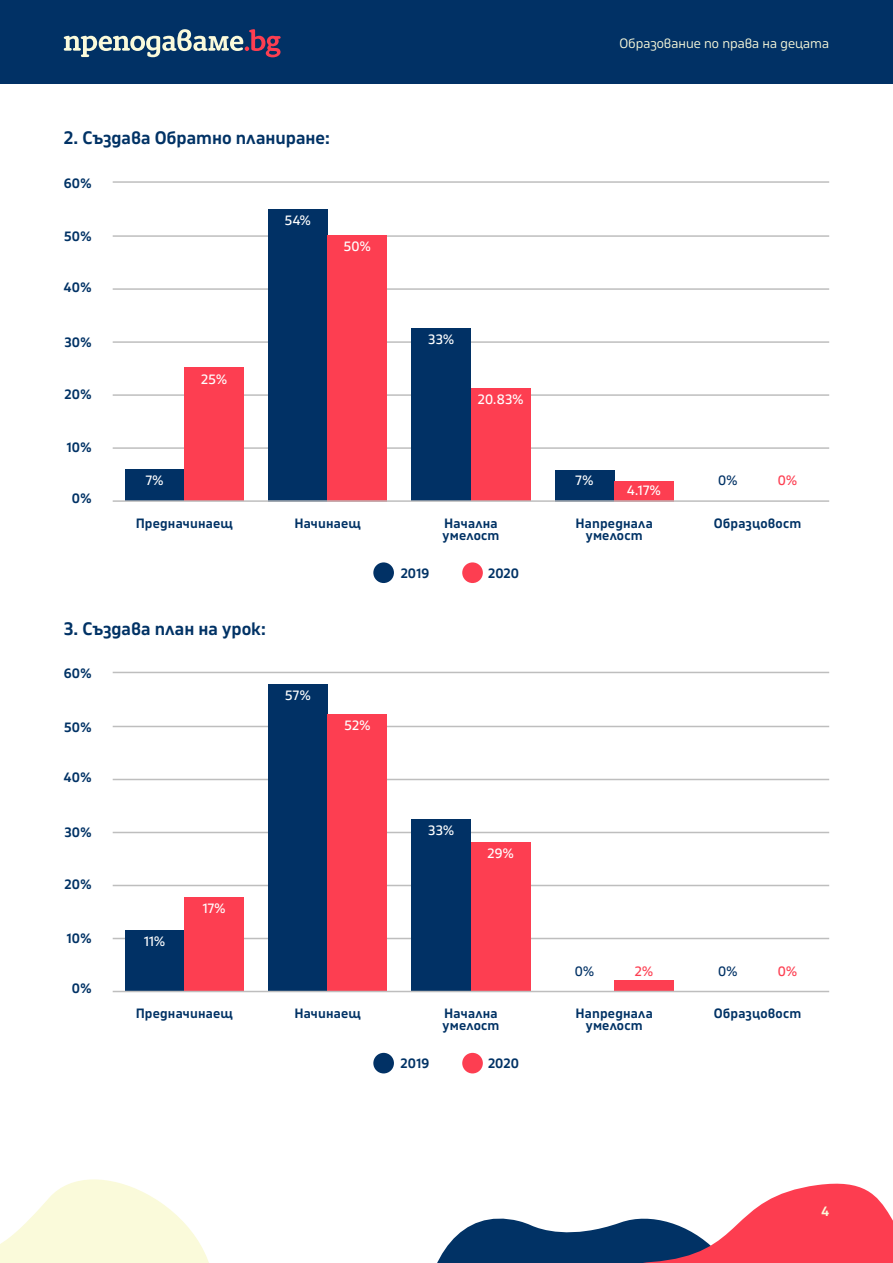
<style>
.page{position:relative;width:893px;height:1263px;background:#fff}
.page>*{position:absolute;margin:0;border:0;box-sizing:border-box;transform-origin:0 0}
.t1{font:600 18px "Gilam BG";letter-spacing:-.005em;color:#013265}
.t2{font:600 13.5px/12px "Gilam BG";letter-spacing:.01em;color:#013265}
.t3{font:13.5px "Gilam BG";letter-spacing:.015em;color:#fff}
.t4{font:13.5px "Gilam BG";color:#fafadb}
.t5{font:13.5px "Gilam BG";color:#013165}
.t6{font:13.5px "Gilam BG";color:#fd3e51}
.t7{font:600 13.5px "Gilam BG";color:#fafadb}
</style>
<div class="page">
<div style="left:0;top:0;width:893px;height:84px;background:#013165"></div>
<svg style="left:64px;top:29px;width:217px;height:28px"></svg>
<svg style="left:437px;top:1183px;width:456px;height:80px"></svg>
<svg style="left:0;top:1179px;width:209px;height:84px"></svg>
<hr style="left:113px;top:447px;width:716px;height:2px;background:#bebebe">
<hr style="left:113px;top:938px;width:716px;height:1px;background:#bebebe">
<hr style="left:113px;top:394px;width:716px;height:2px;background:#bebebe">
<hr style="left:113px;top:885px;width:716px;height:1px;background:#bebebe">
<hr style="left:113px;top:341px;width:716px;height:2px;background:#bebebe">
<hr style="left:113px;top:832px;width:716px;height:1px;background:#bebebe">
<hr style="left:113px;top:288px;width:716px;height:2px;background:#bebebe">
<hr style="left:113px;top:779px;width:716px;height:1px;background:#bebebe">
<hr style="left:113px;top:235px;width:716px;height:2px;background:#bebebe">
<hr style="left:113px;top:726px;width:716px;height:1px;background:#bebebe">
<hr style="left:113px;top:181px;width:716px;height:2px;background:#bebebe">
<hr style="left:113px;top:672px;width:716px;height:1px;background:#bebebe">
<div style="left:555px;top:470px;width:59px;height:31px;background:#013165"></div>
<div style="left:614px;top:481px;width:60px;height:20px;background:#fd3e51"></div>
<div style="left:614px;top:980px;width:60px;height:12px;background:#fd3e51"></div>
<div style="left:125px;top:469px;width:59px;height:32px;background:#013165"></div>
<div style="left:125px;top:930px;width:59px;height:61px;background:#013165"></div>
<div style="left:184px;top:368px;width:60px;height:133px;background:#fd3e51"></div>
<div style="left:184px;top:897px;width:60px;height:94px;background:#fd3e51"></div>
<div style="left:268px;top:209px;width:60px;height:292px;background:#013165"></div>
<div style="left:268px;top:685px;width:60px;height:307px;background:#013165"></div>
<div style="left:328px;top:235px;width:59px;height:266px;background:#fd3e51"></div>
<div style="left:328px;top:714px;width:59px;height:278px;background:#fd3e51"></div>
<div style="left:411px;top:328px;width:60px;height:173px;background:#013165"></div>
<div style="left:411px;top:819px;width:60px;height:172px;background:#013165"></div>
<div style="left:471px;top:389px;width:59px;height:112px;background:#fd3e51"></div>
<div style="left:471px;top:842px;width:59px;height:149px;background:#fd3e51"></div>
<hr style="left:113px;top:500px;width:716px;height:2px;background:#bebebe">
<hr style="left:113px;top:991px;width:716px;height:1px;background:#bebebe">
<div style="left:373px;top:562px;width:21px;height:21px;background:#013165;border-radius:50%"></div>
<div style="left:462px;top:562px;width:21px;height:21px;background:#fd3e51;border-radius:50%"></div>
<div style="left:373px;top:1053px;width:21px;height:20px;background:#013165;border-radius:50%"></div>
<div style="left:462px;top:1053px;width:21px;height:20px;background:#fd3e51;border-radius:50%"></div>
<h1 class="t1" style="left:64px;top:125px;width:267px">2. Създава Обратно планиране:</h1>
<p class="t2" style="left:64px;top:176px;width:29px">60%</p>
<p class="t2" style="left:64px;top:230px;width:29px">50%</p>
<p class="t2" style="left:64px;top:280px;width:29px">40%</p>
<p class="t2" style="left:64px;top:335px;width:28px">30%</p>
<p class="t2" style="left:65px;top:387px;width:28px">20%</p>
<p class="t2" style="left:67px;top:441px;width:26px">10%</p>
<p class="t2" style="left:72px;top:491px;width:21px">0%</p>
<p class="t3" style="left:146px;top:470px;width:19px">7%</p>
<p class="t3" style="left:201px;top:369px;width:27px">25%</p>
<p class="t2" style="left:136px;top:516px;width:99px">Предначинаещ</p>
<p class="t3" style="left:285px;top:210px;width:28px">54%</p>
<p class="t3" style="left:344px;top:236px;width:28px">50%</p>
<p class="t2" style="left:294px;top:516px;width:68px">Начинаещ</p>
<h1 class="t1" style="left:64px;top:615px;width:204px">3. Създава план на урок:</h1>
<p class="t2" style="left:64px;top:667px;width:29px">60%</p>
<p class="t2" style="left:64px;top:720px;width:29px">50%</p>
<p class="t2" style="left:64px;top:771px;width:29px">40%</p>
<p class="t2" style="left:64px;top:826px;width:28px">30%</p>
<p class="t2" style="left:65px;top:878px;width:28px">20%</p>
<p class="t2" style="left:67px;top:931px;width:26px">10%</p>
<p class="t2" style="left:72px;top:982px;width:21px">0%</p>
<p class="t3" style="left:144px;top:931px;width:23px">11%</p>
<p class="t3" style="left:203px;top:898px;width:24px">17%</p>
<p class="t2" style="left:136px;top:1007px;width:99px">Предначинаещ</p>
<p class="t3" style="left:285px;top:686px;width:27px">57%</p>
<p class="t3" style="left:344px;top:715px;width:27px">52%</p>
<p class="t2" style="left:294px;top:1007px;width:68px">Начинаещ</p>
<p class="t3" style="left:428px;top:330px;width:27px">33%</p>
<p class="t3" style="left:478px;top:390px;width:47px">20.83%</p>
<p class="t2" style="left:442px;top:516px;width:58px">Начална умелост</p>
<p class="t2" style="left:401px;top:566px;width:30px">2019</p>
<p class="t2" style="left:488px;top:566px;width:33px">2020</p>
<p class="t3" style="left:428px;top:820px;width:27px">33%</p>
<p class="t3" style="left:488px;top:843px;width:28px">29%</p>
<p class="t2" style="left:442px;top:1007px;width:58px">Начална умелост</p>
<p class="t2" style="left:401px;top:1056px;width:30px">2019</p>
<p class="t2" style="left:488px;top:1056px;width:33px">2020</p>
<p class="t4" style="left:619px;top:33px;width:211px">Образование по права на децата</p>
<p class="t3" style="left:576px;top:471px;width:19px">7%</p>
<p class="t3" style="left:627px;top:480px;width:35px">4.17%</p>
<p class="t5" style="left:718px;top:471px;width:21px">0%</p>
<p class="t6" style="left:778px;top:471px;width:21px">0%</p>
<p class="t2" style="left:576px;top:516px;width:79px;text-align:center">Напреднала умелост</p>
<p class="t2" style="left:714px;top:516px;width:89px">Образцовост</p>
<p class="t5" style="left:575px;top:961px;width:21px">0%</p>
<p class="t6" style="left:635px;top:961px;width:20px">2%</p>
<p class="t5" style="left:718px;top:961px;width:21px">0%</p>
<p class="t6" style="left:778px;top:961px;width:21px">0%</p>
<p class="t2" style="left:576px;top:1007px;width:79px;text-align:center">Напреднала умелост</p>
<p class="t2" style="left:714px;top:1007px;width:89px">Образцовост</p>
<p class="t7" style="left:821px;top:1201px;width:9px">4</p>
</div>
